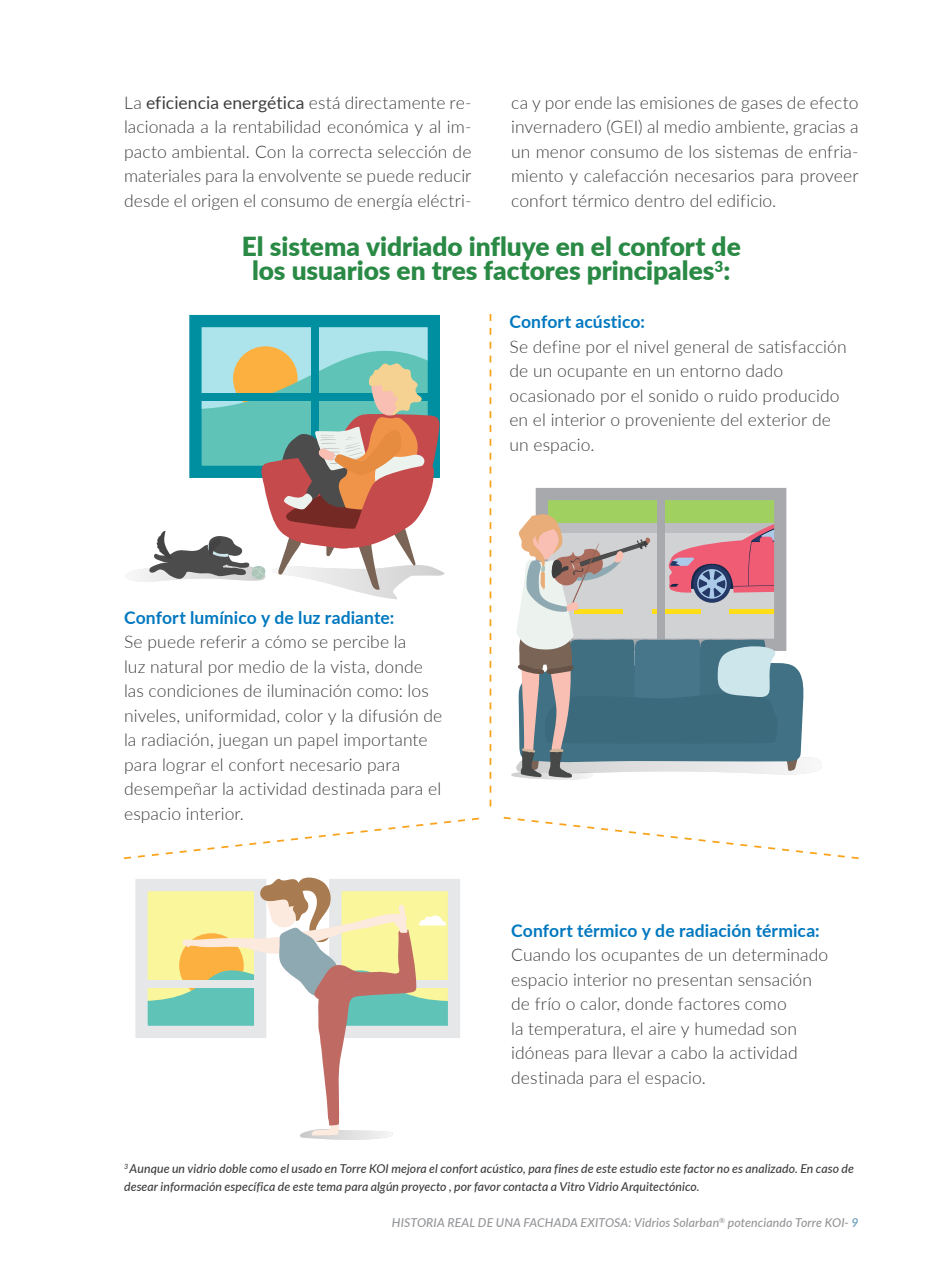
<style>
.page{position:relative;width:943px;height:1275px;background:#fff}
.page>*{position:absolute;margin:0;border:0;box-sizing:border-box;transform-origin:0 0}
.Texto_contenido{font:900 26.25px/24.5px "Lato";color:#2a8a45;text-align:center}
.Texto_contenido-2{font:300 17.5px/24.5px "Lato";letter-spacing:.005em;color:#3e3e3f}
.Notas_al_pie{font:italic 500 12.25px/17.5px "Lato";letter-spacing:.005em;color:#3e3e3f}
.t1{font:italic 500 12.25px "Lato";letter-spacing:.01em;color:#939598}
.s1{font-weight:400}
.s2{font-weight:700;color:#0078bf}
.s3{color:#649bb8}
</style>
<div class="page">
<svg style="left:489px;top:314px;width:2px;height:492px"></svg>
<svg style="left:503px;top:816px;width:356px;height:44px"></svg>
<svg style="left:124px;top:817px;width:355px;height:43px"></svg>
<div style="left:189px;top:315px;width:251px;height:163px;border:12px solid #008fa1"></div>
<svg style="left:125px;top:319px;width:319px;height:280px"></svg>
<div style="left:542px;top:494px;width:238px;height:38px;background:#9fd060"></div>
<div style="left:657px;top:496px;width:8px;height:152px;background:#a8a9ad"></div>
<div style="left:535px;top:488px;width:251px;height:163px;border:12px solid #a8a9ad"></div>
<svg style="left:511px;top:514px;width:311px;height:266px"></svg>
<div style="left:135px;top:879px;width:131px;height:159px;border:12px solid #e6e7e9"></div>
<div style="left:329px;top:879px;width:131px;height:159px;border:12px solid #e6e7e9"></div>
<div style="left:337px;top:980px;width:115px;height:8px;background:#e6e7e9"></div>
<svg style="left:141px;top:877px;width:309px;height:263px"></svg>
<p class="Texto_contenido-2" style="left:124px;top:90px;width:349px;text-align:justify">La <span class="s1">eficiencia energética</span> está directamente re&shy;lacionada a la rentabilidad económica y al im&shy;pacto ambiental. Con la correcta selección de materiales para la envolvente se puede reducir desde el origen el consumo de energía eléctri-</p>
<p class="Texto_contenido-2" style="left:511px;top:90px;width:349px;text-align:justify">ca y por ende las emisiones de gases de efecto invernadero (GEI) al medio ambiente, gracias a un menor consumo de los sistemas de enfria&shy;miento y calefacción necesarios para proveer confort térmico dentro del edificio.</p>
<p class="Texto_contenido" style="left:242px;top:233px;width:500px">El sistema vidriado influye en el confort de los usuarios en tres factores principales<sup>3</sup>:</p>
<p class="Texto_contenido-2" style="left:124px;top:605px;width:320px"><span class="s2">Confort lumínico y de luz radiante:<br></span>Se puede referir a cómo se percibe la<br>luz natural por medio de la vista, donde las condiciones de iluminación como: los niveles, uniformidad, color y la difusión de la radiación, juegan un papel importante para lograr el confort necesario para desempeñar la actividad destinada para el espacio interior.</p>
<p class="Texto_contenido-2" style="left:509px;top:309px;width:339px"><span class="s2">Confort acústico:<br></span>Se define por el nivel general de satisfacción de un ocupante en un entorno dado ocasionado por el sonido o ruido producido en el interior o proveniente del exterior de un espacio.</p>
<p class="Texto_contenido-2" style="left:511px;top:918px;width:319px"><span class="s2">Confort térmico y de radiación térmica:<br></span>Cuando los ocupantes de un determinado espacio interior no presentan sensación de frío o calor, donde factores como<br>la temperatura, el aire y humedad son idóneas para llevar a cabo la actividad destinada para el espacio.</p>
<p class="Notas_al_pie" style="left:124px;top:1159px;width:731px"><sup>3</sup> Aunque un vidrio doble como el usado en Torre KOI mejora el confort acústico, para fines de este estudio este factor no es analizado. En caso de desear información específica de este tema para algún proyecto , por favor contacta a Vitro Vidrio Arquitectónico.</p>
<p class="t1" style="left:392px;top:1213px;width:468px">HISTORIA REAL DE UNA FACHADA EXITOSA: Vidrios Solarban<sup>®</sup> potenciando Torre KOI- <span class="s3">9</span></p>
</div>
